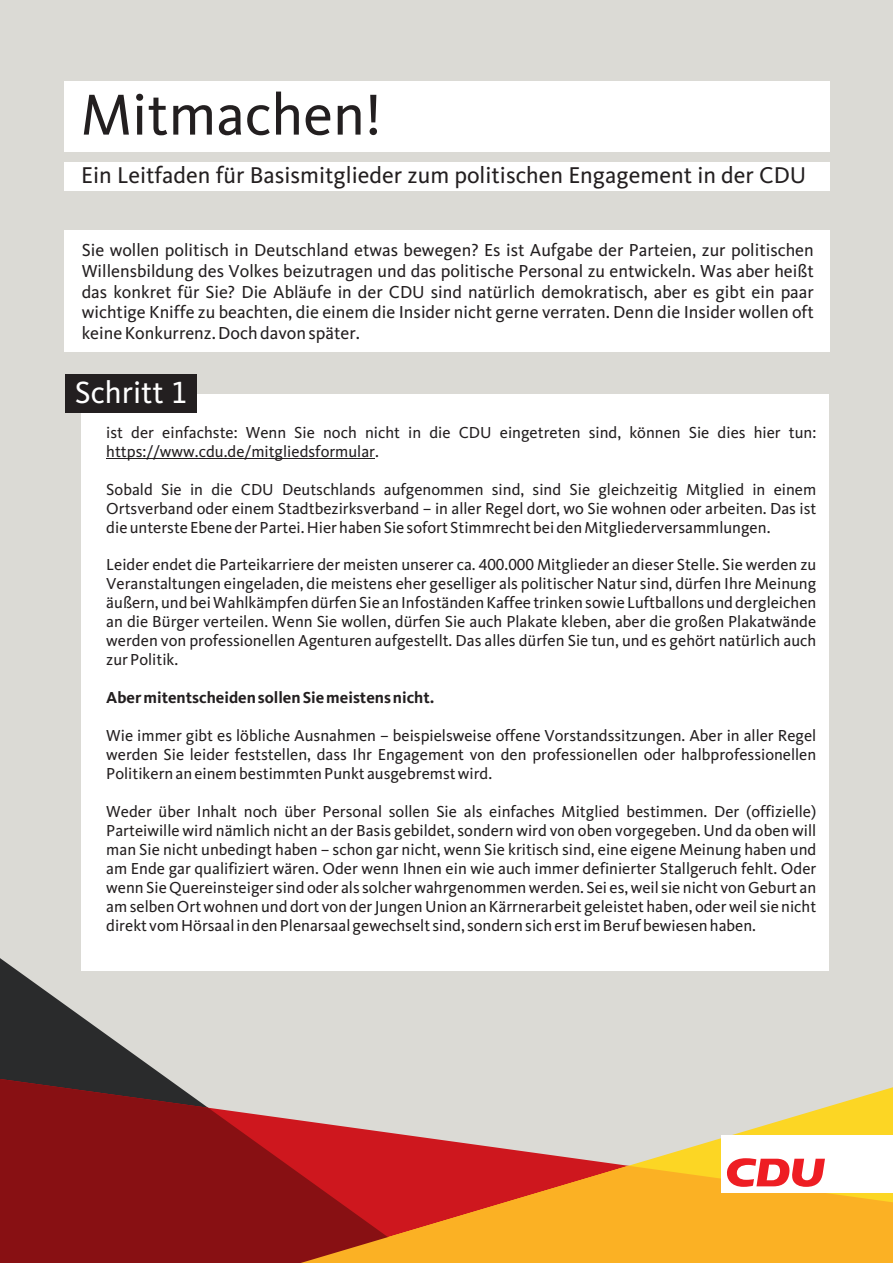
<style>
.page{position:relative;width:893px;height:1263px;background:#dbdad5}
.page>*{position:absolute;margin:0;border:0;box-sizing:border-box;transform-origin:0 0}
.t1{font:59.7px "CDU Kievit Tab";color:#231f20}
.t2{font:31.8px "CDU Kievit Tab";color:#fff}
.t3{font:23.7px "CDU Kievit Tab";color:#231f20}
.t4{font:18px/20.7px "CDU Kievit Tab";color:#231f20;text-align:justify}
.t5{font:16.5px/18.9px "CDU Kievit Tab";color:#231f20;text-align:justify}
.t6{font:700 16.5px "CDU Kievit Tab";color:#231f20}
</style>
<div class="page">
<div style="left:82px;top:394px;width:747px;height:576px;background:#fff"></div>
<svg style="left:0;top:958px;width:424px;height:121px"></svg>
<svg style="left:424px;top:1087px;width:469px;height:79px"></svg>
<svg style="left:0;top:1079px;width:424px;height:184px;background:#982f31"></svg>
<svg style="left:301px;top:1166px;width:592px;height:97px;background:#e88322"></svg>
<div style="left:64px;top:81px;width:765px;height:71px;background:#fff"></div>
<div style="left:64px;top:162px;width:765px;height:28px;background:#fff"></div>
<div style="left:64px;top:231px;width:765px;height:121px;background:#fff"></div>
<hr style="left:106px;top:458px;width:269px;height:1px;background:#231f20">
<div style="left:66px;top:374px;width:131px;height:38px;background:#231f20"></div>
<div style="left:721px;top:1135px;width:171px;height:57px;background:#fff"></div>
<svg style="left:727px;top:1158px;width:98px;height:29px"></svg>
<h1 class="t1" style="left:81px;top:92px;width:303px">Mitmachen!</h1>
<h3 class="t3" style="left:81px;top:166px;width:727px">Ein Leitfaden für Basismitglieder zum politischen Engagement in der CDU</h3>
<p class="t4" style="left:82px;top:241px;width:734px">Sie wollen politisch in Deutschland etwas bewegen? Es ist Aufgabe der Parteien, zur politischen Willensbildung des Volkes beizutragen und das politische Personal zu entwickeln. Was aber heißt das konkret für Sie? Die Abläufe in der CDU sind natürlich demokratisch, aber es gibt ein paar wichtige Kniffe zu beachten, die einem die Insider nicht gerne verraten. Denn die Insider wollen oft keine Konkurrenz. Doch davon später.</p>
<h2 class="t2" style="left:75px;top:380px;width:114px">Schritt 1</h2>
<p class="t5" style="left:106px;top:424px;width:711px">ist der einfachste: Wenn Sie noch nicht in die CDU eingetreten sind, können Sie dies hier tun: https://www.cdu.de/mitgliedsformular.</p>
<p class="t5" style="left:106px;top:481px;width:711px">Sobald Sie in die CDU Deutschlands aufgenommen sind, sind Sie gleichzeitig Mitglied in einem Ortsverband oder einem Stadtbezirksverband – in aller Regel dort, wo Sie wohnen oder arbeiten. Das ist die unterste Ebene der Partei. Hier haben Sie sofort Stimmrecht bei den Mitgliederversammlungen.</p>
<p class="t5" style="left:106px;top:557px;width:711px">Leider endet die Parteikarriere der meisten unserer ca. 400.000 Mitglieder an dieser Stelle. Sie werden zu Veranstaltungen eingeladen, die meistens eher geselliger als politischer Natur sind, dürfen Ihre Meinung äußern, und bei Wahlkämpfen dürfen Sie an Infoständen Kaffee trinken sowie Luftballons und dergleichen an die Bürger verteilen. Wenn Sie wollen, dürfen Sie auch Plakate kleben, aber die großen Plakatwände werden von professionellen Agenturen aufgestellt. Das alles dürfen Sie tun, und es gehört natürlich auch zur Politik.</p>
<p class="t6" style="left:106px;top:692px;width:330px">Aber mitentscheiden sollen Sie meistens nicht.</p>
<p class="t5" style="left:106px;top:728px;width:711px">Wie immer gibt es löbliche Ausnahmen – beispielsweise offene Vorstandssitzungen. Aber in aller Regel werden Sie leider feststellen, dass Ihr Engagement von den professionellen oder halbprofessionellen Politikern an einem bestimmten Punkt ausgebremst wird.</p>
<p class="t5" style="left:106px;top:803px;width:712px">Weder über Inhalt noch über Personal sollen Sie als einfaches Mitglied bestimmen. Der (offizielle)<br>Parteiwille wird nämlich nicht an der Basis gebildet, sondern wird von oben vorgegeben. Und da oben will man Sie nicht unbedingt haben – schon gar nicht, wenn Sie kritisch sind, eine eigene Meinung haben und am Ende gar qualifiziert wären. Oder wenn Ihnen ein wie auch immer definierter Stallgeruch fehlt. Oder wenn Sie Quereinsteiger sind oder als solcher wahrgenommen werden. Sei es, weil sie nicht von Geburt an am selben Ort wohnen und dort von der Jungen Union an Kärrnerarbeit geleistet haben, oder weil sie nicht direkt vom Hörsaal in den Plenarsaal gewechselt sind, sondern sich erst im Beruf bewiesen haben.</p>
</div>
